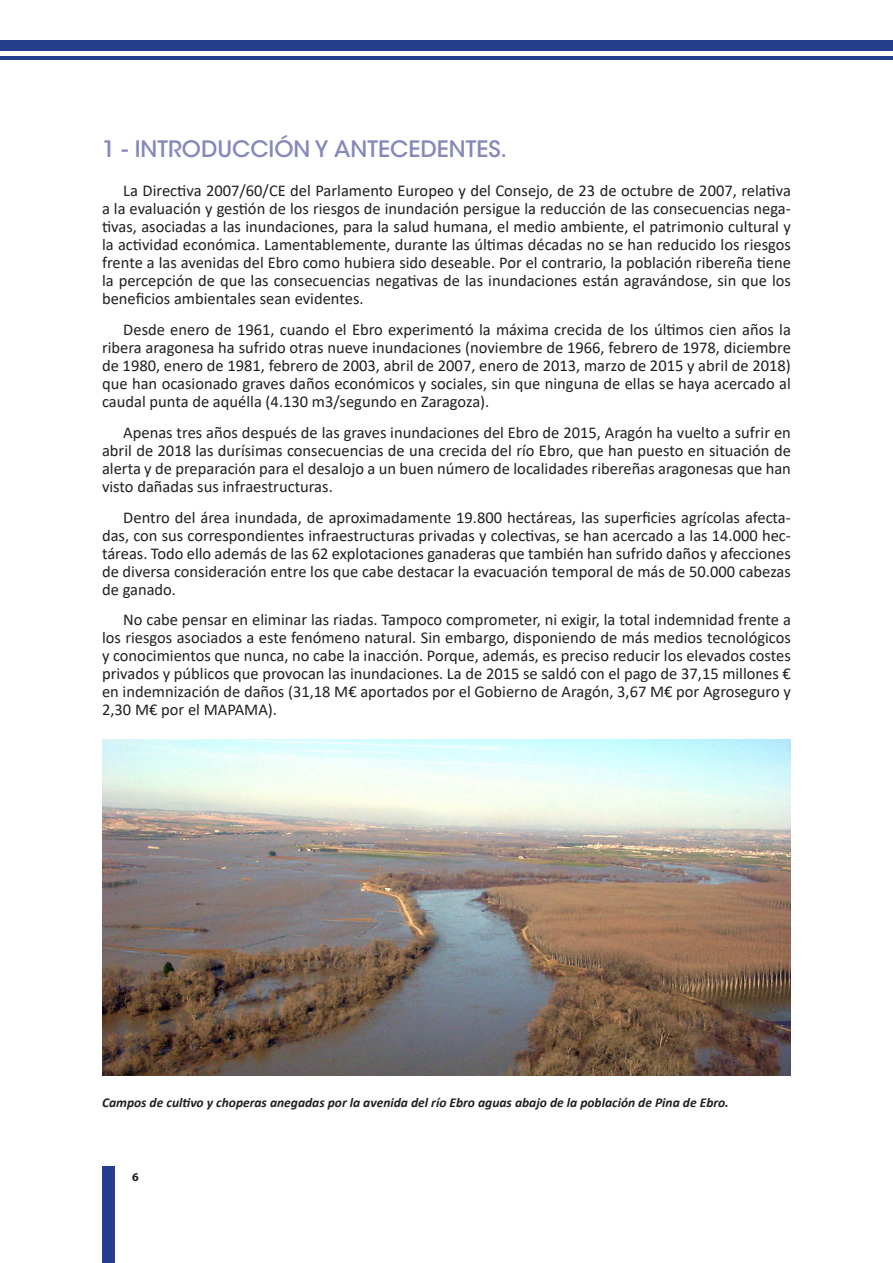
<style>
.page{position:relative;width:893px;height:1263px;background:#fff}
.page>*{position:absolute;margin:0;border:0;box-sizing:border-box;transform-origin:0 0}
.Título_1_GRANDE{font:500 22.5px "ITC Avant Garde Std";color:#8688ba}
.Párrafo_Normal{font:16.5px/18px "Calibri";color:#231f20;text-align:justify}
.Pie_de_Foto{font:italic 700 13.5px "Calibri";color:#231f20}
.t1{font:700 12px "Myriad Pro";color:#231f20}
</style>
<div class="page">
<div style="left:0;top:40px;width:893px;height:11px;background:#253f8e"></div>
<hr style="left:0;top:56px;width:893px;height:4px;background:#253f8e">
<div style="left:102px;top:1166px;width:13px;height:97px;background:#253f8e"></div>
<img style="left:102px;top:740px;width:689px;height:336px">
<p class="Título_1_GRANDE" style="left:102px;top:135px;width:406px">1 - INTRODUCCIÓN Y ANTECEDENTES.</p>
<p class="Párrafo_Normal" style="left:102px;top:181px;width:690px;text-indent:21px">La Directiva 2007/60/CE del Parlamento Europeo y del Consejo, de 23 de octubre de 2007, relativa a la evaluación y gestión de los riesgos de inundación persigue la reducción de las consecuencias nega&shy;tivas, asociadas a las inundaciones, para la salud humana, el medio ambiente, el patrimonio cultural y la actividad económica. Lamentablemente, durante las últimas décadas no se han reducido los riesgos frente a las avenidas del Ebro como hubiera sido deseable. Por el contrario, la población ribereña tiene la percepción de que las consecuencias negativas de las inundaciones están agravándose, sin que los beneficios ambientales sean evidentes.</p>
<p class="Párrafo_Normal" style="left:102px;top:320px;width:690px;text-indent:21px">Desde enero de 1961, cuando el Ebro experimentó la máxima crecida de los últimos cien años la ribera aragonesa ha sufrido otras nueve inundaciones (noviembre de 1966, febrero de 1978, diciembre de 1980, enero de 1981, febrero de 2003, abril de 2007, enero de 2013, marzo de 2015 y abril de 2018) que han ocasionado graves daños económicos y sociales, sin que ninguna de ellas se haya acercado al caudal punta de aquélla (4.130 m3/segundo en Zaragoza).</p>
<p class="Párrafo_Normal" style="left:102px;top:423px;width:690px;text-indent:21px">Apenas tres años después de las graves inundaciones del Ebro de 2015, Aragón ha vuelto a sufrir en abril de 2018 las durísimas consecuencias de una crecida del río Ebro, que han puesto en situación de alerta y de preparación para el desalojo a un buen número de localidades ribereñas aragonesas que han visto dañadas sus infraestructuras.</p>
<p class="Párrafo_Normal" style="left:102px;top:508px;width:690px;text-indent:21px">Dentro del área inundada, de aproximadamente 19.800 hectáreas, las superficies agrícolas afecta&shy;das, con sus correspondientes infraestructuras privadas y colectivas, se han acercado a las 14.000 hec&shy;táreas. Todo ello además de las 62 explotaciones ganaderas que también han sufrido daños y afecciones de diversa consideración entre los que cabe destacar la evacuación temporal de más de 50.000 cabezas de ganado.</p>
<p class="Párrafo_Normal" style="left:102px;top:610px;width:690px;text-indent:21px">No cabe pensar en eliminar las riadas. Tampoco comprometer, ni exigir, la total indemnidad frente a los riesgos asociados a este fenómeno natural. Sin embargo, disponiendo de más medios tecnológicos y conocimientos que nunca, no cabe la inacción. Porque, además, es preciso reducir los elevados costes privados y públicos que provocan las inundaciones. La de 2015 se saldó con el pago de 37,15 millones € en indemnización de daños (31,18 M€ aportados por el Gobierno de Aragón, 3,67 M€ por Agroseguro y 2,30 M€ por el MAPAMA).</p>
<p class="Pie_de_Foto" style="left:102px;top:1093px;width:628px">Campos de cultivo y choperas anegadas por la avenida del río Ebro aguas abajo de la población de Pina de Ebro.</p>
<p class="t1" style="left:132px;top:1169px;width:8px">6</p>
</div>
